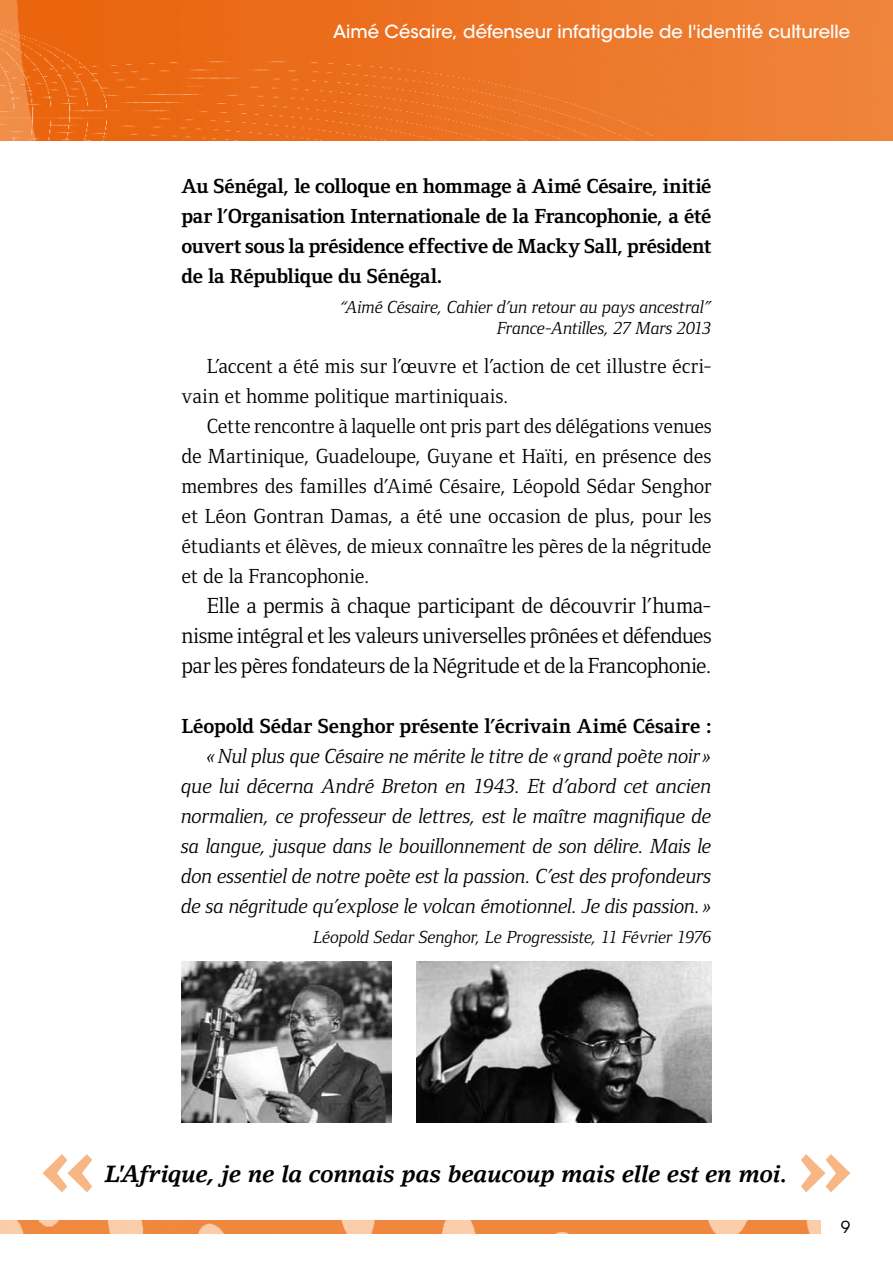
<style>
.page{position:relative;width:893px;height:1263px;background:#fff}
.page>*{position:absolute;margin:0;border:0;box-sizing:border-box;transform-origin:0 0}
.t1{font:italic 700 23.25px "Lino Letter";letter-spacing:-.015em;color:#000}
.t2{font:22.5px/30px "Foundry Form Serif";letter-spacing:-.025em;color:#000;text-align:justify}
.t3{font:21px/30px "Foundry Form Serif";color:#000}
.t4{font:italic 21px/30px "Foundry Form Serif";letter-spacing:-.005em;color:#000;text-align:justify}
.t5{font:700 21px/30px "Foundry Form Serif";letter-spacing:-.01em;color:#000;text-align:justify}
.t6{font:italic 18px/21.6px "Foundry Form Serif";letter-spacing:-.005em;color:#000;text-align:right}
.t7{font:500 18px "ITC Avant Garde Std";color:#fff}
.t8{font:16.5px "ITC Avant Garde Std";color:#000}
</style>
<div class="page">
<img style="left:0;top:0;width:893px;height:140px">
<img style="left:1px;top:1220px;width:820px;height:13px">
<svg style="left:0;top:1220px;width:1px;height:13px"></svg>
<img style="left:417px;top:961px;width:294px;height:162px">
<img style="left:181px;top:961px;width:210px;height:162px">
<svg style="left:801px;top:1154px;width:49px;height:38px"></svg>
<svg style="left:43px;top:1154px;width:49px;height:38px"></svg>
<p class="t7" style="left:333px;top:21px;width:519px">Aimé Césaire, défenseur infatigable de l'identité culturelle</p>
<p class="t5" style="left:181px;top:170px;width:532px">Au Sénégal, le colloque en hommage à Aimé Césaire, initié par l’Organisation Internationale de la Francophonie, a été ouvert sous la présidence effective de Macky Sall, président de la République du Sénégal.</p>
<p class="t6" style="left:340px;top:296px;width:373px">“Aimé Césaire, Cahier d’un retour au pays ancestral”<br>France-Antilles, 27 Mars 2013</p>
<p class="t3" style="left:181px;top:351px;width:532px;text-indent:26px">L’accent a été mis sur l’œuvre et l’action de cet illustre écri&shy;vain et homme politique martiniquais.</p>
<p class="t3" style="left:181px;top:411px;width:532px;text-align:justify;text-indent:26px">Cette rencontre à laquelle ont pris part des délégations venues de Martinique, Guadeloupe, Guyane et Haïti, en présence des membres des familles d’Aimé Césaire, Léopold Sédar Senghor et Léon Gontran Damas, a été une occasion de plus, pour les étudiants et élèves, de mieux connaître les pères de la négritude et de la Francophonie.</p>
<p class="t2" style="left:181px;top:590px;width:532px;text-indent:26px">Elle a permis à chaque participant de découvrir l’huma&shy;nisme intégral et les valeurs universelles prônées et défendues par les pères fondateurs de la Négritude et de la Francophonie.</p>
<p class="t5" style="left:181px;top:710px;width:532px">Léopold Sédar Senghor présente l’écrivain Aimé Césaire :</p>
<p class="t4" style="left:181px;top:740px;width:532px;text-indent:26px">« Nul plus que Césaire ne mérite le titre de « grand poète noir » que lui décerna André Breton en 1943. Et d’abord cet ancien normalien, ce professeur de lettres, est le maître magnifique de sa langue, jusque dans le bouillonnement de son délire. Mais le don essentiel de notre poète est la passion. C’est des profondeurs de sa négritude qu’explose le volcan émotionnel. Je dis passion. »</p>
<p class="t6" style="left:313px;top:926px;width:399px">Léopold Sedar Senghor, Le Progressiste, 11 Février 1976</p>
<p class="t1" style="left:105px;top:1160px;width:684px">L'Afrique, je ne la connais pas beaucoup mais elle est en moi.</p>
<p class="t8" style="left:841px;top:1217px;width:11px">9</p>
</div>
